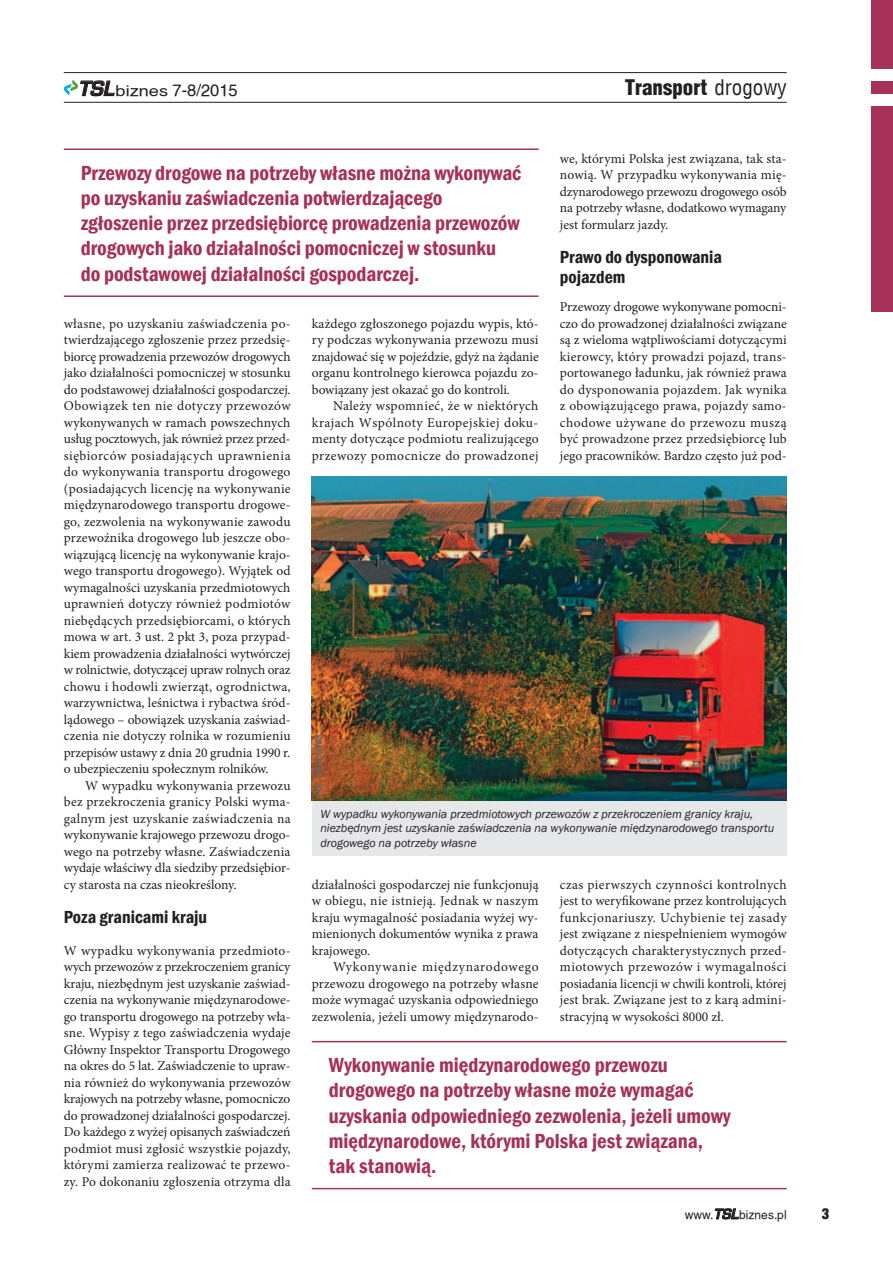
<style>
.page{position:relative;width:893px;height:1263px;background:#fff}
.page>*{position:absolute;margin:0;border:0;box-sizing:border-box;transform-origin:0 0}
.t1{font:600 condensed 21px/25.2px "Franklin Gothic";letter-spacing:-.005em;color:#a63159}
.t2{font:900 21px "Switzerland Cond";color:#231f20}
.t3{font:600 condensed 18px/19.5px "Franklin Gothic";color:#231f20}
.t4{font:16.5px "Switzerland";color:#231f20}
.t5{font:13.5px/16.5px "Minion Pro";color:#231f20;text-align:justify}
.t6{font:13.5px "Switzerland Inserat";color:#231f20;scale:1.1 1}
.t7{font:italic 12px/14.4px "Franklin Gothic";color:#231f20}
.t8{font:12px "Switzerland";color:#231f20}
.t9{font:italic 500 condensed 12px "Franklin Gothic";color:#636366}
.s1{font-family:"Euromode";font-weight:700;font-style:italic;font-size:19.5px}
.s2{font-size:14.85px}
.s3{font-family:"Switzerland Condensed";font-weight:400}
.s4{font-family:"Euromode";font-weight:700;font-style:italic;font-size:13.5px}
</style>
<div class="page">
<hr style="left:64px;top:148px;width:475px;height:2px;background:#a63159">
<hr style="left:64px;top:295px;width:475px;height:2px;background:#a63159">
<hr style="left:312px;top:1041px;width:475px;height:1px;background:#a63159">
<hr style="left:312px;top:1188px;width:475px;height:1px;background:#a63159">
<img style="left:312px;top:476px;width:475px;height:324px">
<div style="left:312px;top:801px;width:475px;height:55px;background:#e6e7e9"></div>
<svg style="left:714px;top:1208px;width:25px;height:12px"></svg>
<hr style="left:64px;top:102px;width:723px;height:1px;background:#231f20">
<hr style="left:64px;top:72px;width:723px;height:1px;background:#231f20">
<svg style="left:64px;top:79px;width:51px;height:18px"></svg>
<div style="left:872px;top:106px;width:21px;height:205px;background:#a63159"></div>
<div style="left:872px;top:81px;width:21px;height:13px;background:#a63159"></div>
<div style="left:872px;top:0;width:21px;height:68px;background:#a63159"></div>
<p class="t4" style="left:78px;top:80px;width:161px"><span class="s1">TSL</span><span class="s2">biznes</span> 7-8/2015</p>
<h1 class="t2" style="left:625px;top:73px;width:163px">Transport <span class="s3">drogowy</span></h1>
<p class="t5" style="left:560px;top:150px;width:228px">we, którymi Polska jest związana, tak sta&shy;nowią. W przypadku wykonywania mię&shy;dzynarodowego przewozu drogowego osób na potrzeby własne, dodatkowo wymagany jest formularz jazdy.</p>
<h2 class="t3" style="left:560px;top:247px;width:164px">Prawo do dysponowania pojazdem</h2>
<p class="t5" style="left:560px;top:299px;width:228px">Przewozy drogowe wykonywane pomocni&shy;czo do prowadzonej działalności związane są z wieloma wątpliwościami dotyczącymi kierowcy, który prowadzi pojazd, trans&shy;portowanego ładunku, jak również prawa do dysponowania pojazdem. Jak wynika z obowiązującego prawa, pojazdy samo&shy;chodowe używane do przewozu muszą być prowadzone przez przedsiębiorcę lub jego pracowników. Bardzo często już pod-</p>
<p class="t1" style="left:81px;top:160px;width:442px">Przewozy drogowe na potrzeby własne można wykonywać po uzyskaniu zaświadczenia potwierdzającego zgłoszenie przez przedsiębiorcę prowadzenia przewozów drogowych jako działalności pomocniczej w stosunku<br>do podstawowej działalności gospodarczej.</p>
<p class="t5" style="left:312px;top:315px;width:228px">każdego zgłoszonego pojazdu wypis, któ&shy;ry podczas wykonywania przewozu musi znajdować się w pojeździe, gdyż na żądanie organu kontrolnego kierowca pojazdu zo&shy;bowiązany jest okazać go do kontroli.</p>
<p class="t5" style="left:312px;top:398px;width:228px;text-indent:21px">Należy wspomnieć, że w niektórych krajach Wspólnoty Europejskiej doku&shy;menty dotyczące podmiotu realizującego przewozy pomocnicze do prowadzonej</p>
<p class="t5" style="left:64px;top:315px;width:228px">własne, po uzyskaniu zaświadczenia po&shy;twierdzającego zgłoszenie przez przedsię&shy;biorcę prowadzenia przewozów drogowych jako działalności pomocniczej w stosunku do podstawowej działalności gospodarczej.<br>Obowiązek ten nie dotyczy przewozów wykonywanych w ramach powszechnych usług pocztowych, jak również przez przed&shy;siębiorców posiadających uprawnienia do wykonywania transportu drogowego (posiadających licencję na wykonywanie międzynarodowego transportu drogowe&shy;go, zezwolenia na wykonywanie zawodu przewoźnika drogowego lub jeszcze obo&shy;wiązującą licencję na wykonywanie krajo&shy;wego transportu drogowego). Wyjątek od wymagalności uzyskania przedmiotowych uprawnień dotyczy również podmiotów niebędących przedsiębiorcami, o których mowa w art. 3 ust. 2 pkt 3, poza przypad&shy;kiem prowadzenia działalności wytwórczej w rolnictwie, dotyczącej upraw rolnych oraz chowu i hodowli zwierząt, ogrodnictwa, warzywnictwa, leśnictwa i rybactwa śród&shy;lądowego – obowiązek uzyskania zaświad&shy;czenia nie dotyczy rolnika w rozumieniu przepisów ustawy z dnia 20 grudnia 1990 r. o ubezpieczeniu społecznym rolników.</p>
<p class="t5" style="left:64px;top:777px;width:228px;text-indent:21px">W wypadku wykonywania przewozu bez przekroczenia granicy Polski wyma&shy;galnym jest uzyskanie zaświadczenia na wykonywanie krajowego przewozu drogo&shy;wego na potrzeby własne. Zaświadczenia wydaje właściwy dla siedziby przedsiębior&shy;cy starosta na czas nieokreślony.</p>
<h2 class="t3" style="left:64px;top:907px;width:145px">Poza granicami kraju</h2>
<p class="t5" style="left:64px;top:942px;width:228px">W wypadku wykonywania przedmioto&shy;wych przewozów z przekroczeniem granicy kraju, niezbędnym jest uzyskanie zaświad&shy;czenia na wykonywanie międzynarodowe&shy;go transportu drogowego na potrzeby wła&shy;sne. Wypisy z tego zaświadczenia wydaje Główny Inspektor Transportu Drogowego na okres do 5 lat. Zaświadczenie to upraw&shy;nia również do wykonywania przewozów krajowych na potrzeby własne, pomocniczo do prowadzonej działalności gospodarczej.<br>Do każdego z wyżej opisanych zaświadczeń podmiot musi zgłosić wszystkie pojazdy, którymi zamierza realizować te przewo&shy;zy. Po dokonaniu zgłoszenia otrzyma dla</p>
<p class="t9" style="left:310px;top:797px;width:68px;rotate:-90deg">Fot.Mercedes</p>
<p class="t7" style="left:320px;top:807px;width:455px">W wypadku wykonywania przedmiotowych przewozów z przekroczeniem granicy kraju, niezbędnym jest uzyskanie zaświadczenia na wykonywanie międzynarodowego transportu drogowego na potrzeby własne</p>
<p class="t5" style="left:312px;top:876px;width:228px">działalności gospodarczej nie funkcjonują w obiegu, nie istnieją. Jednak w naszym kraju wymagalność posiadania wyżej wy&shy;mienionych dokumentów wynika z prawa krajowego.</p>
<p class="t5" style="left:312px;top:959px;width:228px;text-indent:21px">Wykonywanie międzynarodowego przewozu drogowego na potrzeby własne może wymagać uzyskania odpowiedniego zezwolenia, jeżeli umowy międzynarodo-</p>
<p class="t5" style="left:560px;top:876px;width:228px">czas pierwszych czynności kontrolnych jest to weryfikowane przez kontrolujących funkcjonariuszy. Uchybienie tej zasady jest związane z niespełnieniem wymogów dotyczących charakterystycznych przed&shy;miotowych przewozów i wymagalności posiadania licencji w chwili kontroli, której jest brak. Związane jest to z karą admini&shy;stracyjną w wysokości 8000 zł.</p>
<h1 class="t1" style="left:329px;top:1052px;width:403px">Wykonywanie międzynarodowego przewozu drogowego na potrzeby własne może wymagać uzyskania odpowiedniego zezwolenia, jeżeli umowy międzynarodowe, którymi Polska jest związana, tak stanowią.</h1>
<p class="t8" style="left:685px;top:1207px;width:103px">www.<span class="s4">TSL</span> biznes.pl</p>
<p class="t6" style="left:822px;top:1205px;width:8px">3</p>
</div>
